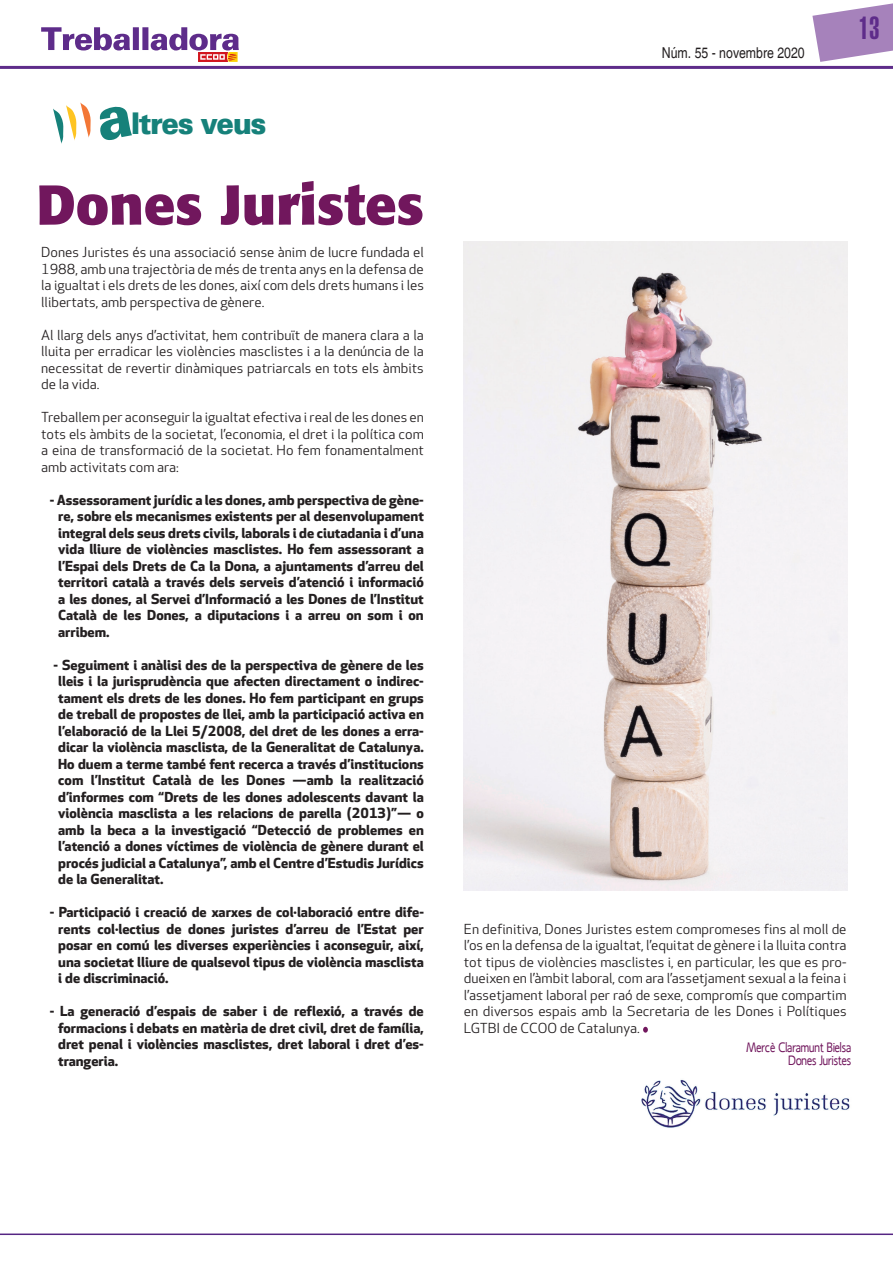
<style>
.page{position:relative;width:893px;height:1263px;background:#fff}
.page>*{position:absolute;margin:0;border:0;box-sizing:border-box;transform-origin:0 0}
.t1{font:700 55.5px "Formata";color:#71175d}
.t2{font:900 extra-condensed 31.5px "Helvetica";color:#5e2c8a}
.t3{font:900 30px "Univers 75";letter-spacing:-.05em;color:#16817a;scale:.96 1}
.t4{font:condensed 15px "Helvetica";color:#231f20}
.t5{font:700 13.5px/16.5px "Apex New";color:#231f20;text-align:justify;scale:1.06 1}
.t6{font:13.5px/16.5px "Apex New";color:#231f20;text-align:justify;scale:1.06 1}
.t7{font:13.5px/13.5px "Ligurino";color:#71175d;text-align:right;scale:.9 1}
</style>
<div class="page">
<hr style="left:0;top:1233px;width:893px;height:2px;background:#552583">
<svg style="left:812px;top:3px;width:81px;height:59px"></svg>
<svg style="left:41px;top:27px;width:198px;height:35px"></svg>
<hr style="left:0;top:66px;width:893px;height:3px;background:#5e2c8a">
<img style="left:641px;top:1080px;width:209px;height:48px">
<svg style="left:643px;top:1027px;width:5px;height:6px"></svg>
<img style="left:464px;top:242px;width:384px;height:648px">
<svg style="left:53px;top:102px;width:38px;height:42px"></svg>
<h3 class="t3" style="left:131px;top:105px;width:143px">ltres veus</h3>
<h1 class="t1" style="left:36px;top:170px;width:389px">Dones Juristes</h1>
<p class="t6" style="left:41px;top:244px;width:363px">Dones Juristes és una associació sense ànim de lucre fundada el 1988, amb una trajectòria de més de trenta anys en la defensa de la igualtat i els drets de les dones, així com dels drets humans i les llibertats, amb perspectiva de gènere.</p>
<p class="t6" style="left:41px;top:326px;width:363px">Al llarg dels anys d’activitat, hem contribuït de manera clara a la lluita per erradicar les violències masclistes i a la denúncia de la necessitat de revertir dinàmiques patriarcals en tots els àmbits de la vida.</p>
<p class="t6" style="left:41px;top:409px;width:363px">Treballem per aconseguir la igualtat efectiva i real de les dones en tots els àmbits de la societat, l’economia, el dret i la política com a eina de transformació de la societat. Ho fem fonamentalment amb activitats com ara:</p>
<p class="t5" style="left:58px;top:491px;width:347px;text-indent:-9px">- Assessorament jurídic a les dones, amb perspectiva de gène&shy;re, sobre els mecanismes existents per al desenvolupament integral dels seus drets civils, laborals i de ciutadania i d’una vida lliure de violències masclistes. Ho fem assessorant a l’Espai dels Drets de Ca la Dona, a ajuntaments d’arreu del territori català a través dels serveis d’atenció i informació a les dones, al Servei d’Informació a les Dones de l’Institut Català de les Dones, a diputacions i a arreu on som i on arribem.</p>
<p class="t5" style="left:58px;top:656px;width:347px;text-indent:-5px">- Seguiment i anàlisi des de la perspectiva de gènere de les lleis i la jurisprudència que afecten directament o indirec&shy;tament els drets de les dones. Ho fem participant en grups de treball de propostes de llei, amb la participació activa en l’elaboració de la Llei 5/2008, del dret de les dones a erra&shy;dicar la violència masclista, de la Generalitat de Catalunya.<br>Ho duem a terme també fent recerca a través d’institucions com l’Institut Català de les Dones —amb la realització d’informes com “Drets de les dones adolescents davant la violència masclista a les relacions de parella (2013)”— o amb la beca a la investigació “Detecció de problemes en l’atenció a dones víctimes de violència de gènere durant el procés judicial a Catalunya”, amb el Centre d’Estudis Jurídics de la Generalitat.</p>
<p class="t5" style="left:58px;top:903px;width:346px;text-indent:-9px">- Participació i creació de xarxes de col·laboració entre dife&shy;rents col·lectius de dones juristes d’arreu de l’Estat per posar en comú les diverses experiències i aconseguir, així, una societat lliure de qualsevol tipus de violència masclista i de discriminació.</p>
<p class="t5" style="left:58px;top:1002px;width:346px;text-indent:-9px">- La generació d’espais de saber i de reflexió, a través de formacions i debats en matèria de dret civil, dret de família, dret penal i violències masclistes, dret laboral i dret d’es&shy;trangeria.</p>
<p class="t4" style="left:662px;top:44px;width:144px">Núm. 55 - novembre 2020</p>
<h2 class="t2" style="left:859px;top:10px;width:22px">13</h2>
<p class="t6" style="left:464px;top:920px;width:363px">En definitiva, Dones Juristes estem compromeses fins al moll de l’os en la defensa de la igualtat, l’equitat de gènere i la lluita contra tot tipus de violències masclistes i, en particular, les que es pro&shy;dueixen en l’àmbit laboral, com ara l’assetjament sexual a la feina i l’assetjament laboral per raó de sexe, compromís que compartim en diversos espais amb la Secretaria de les Dones i Polítiques LGTBI de CCOO de Catalunya.</p>
<p class="t7" style="left:746px;top:1040px;width:118px">Mercè Claramunt Bielsa<br>Dones Juristes</p>
</div>
